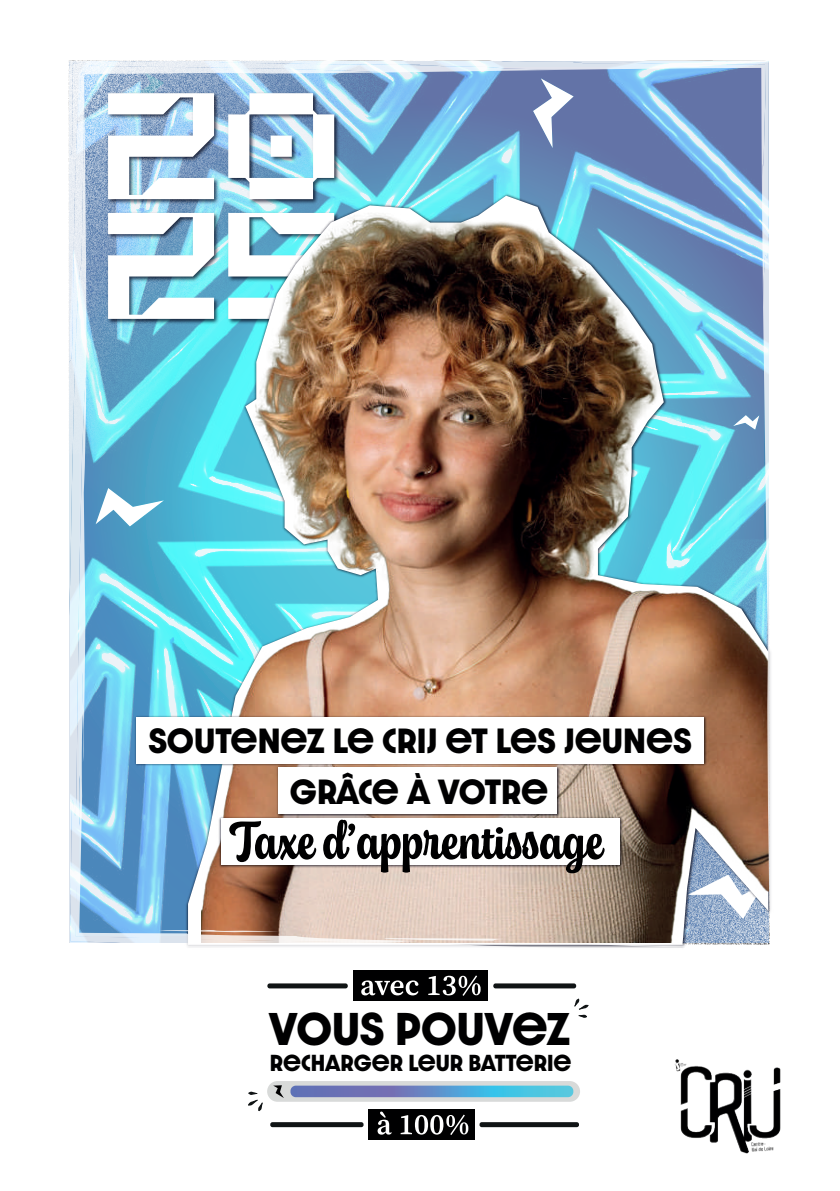
<style>
.page{position:relative;width:840px;height:1191px;background:#fff}
.page>*{position:absolute;margin:0;border:0;box-sizing:border-box;transform-origin:0 0}
.t1{font:176.6px "KUBO";color:#fff}
.t2{font:700 39px "Dazzle Unicase";color:#000001}
.t3{font:700 29.6px "Dazzle Unicase";color:#000001}
.t4{font:700 29.6px "Dazzle Unicase";letter-spacing:-.025em;color:#000001}
.t5{font:700 19.6px "Dazzle Unicase";color:#000001}
</style>
<div class="page">
<img style="left:674px;top:1059px;width:107px;height:95px">
<svg style="left:267px;top:1081px;width:312px;height:20px;background:#d5d8d8"></svg>
<svg style="left:290px;top:1085px;width:283px;height:12px;background:#629acc"></svg>
<svg style="left:273px;top:1085px;width:11px;height:13px"></svg>
<div style="left:368px;top:1109px;width:107px;height:31px;background:#000001"></div>
<svg style="left:377px;top:1111px;width:14px;height:23px"></svg>
<svg style="left:400px;top:1114px;width:68px;height:21px"></svg>
<svg style="left:267px;top:983px;width:25px;height:5px"></svg>
<svg style="left:270px;top:1122px;width:94px;height:5px"></svg>
<svg style="left:479px;top:1122px;width:100px;height:5px"></svg>
<svg style="left:579px;top:1016px;width:8px;height:2px"></svg>
<svg style="left:248px;top:1091px;width:14px;height:20px"></svg>
<img style="left:292px;top:970px;width:297px;height:46px">
<img style="left:592px;top:327px;width:179px;height:621px">
<svg style="left:610px;top:60px;width:159px;height:267px;background:#7da2c8"></svg>
<svg style="left:69px;top:60px;width:541px;height:361px;background:#8999b1"></svg>
<svg style="left:68px;top:64px;width:324px;height:28px;background:#afc8e0"></svg>
<img style="left:68px;top:92px;width:524px;height:856px">
<img style="left:70px;top:374px;width:504px;height:574px">
<svg style="left:229px;top:821px;width:87px;height:41px"></svg>
<svg style="left:323px;top:819px;width:281px;height:54px"></svg>
<h1 class="t1" style="left:101px;top:72px;width:242px">20</h1>
<h1 class="t1" style="left:101px;top:192px;width:242px">25</h1>
<p class="t3" style="left:148px;top:717px;width:544px">SOUTENEZ LE CRIJ ET LES JEUNES</p>
<p class="t4" style="left:290px;top:769px;width:260px">GRÂCE À VOTRE</p>
<h2 class="t2" style="left:269px;top:998px;width:302px">VOUS POUVEZ</h2>
<p class="t5" style="left:269px;top:1047px;width:303px">RECHARGER LEUR BATTERIE</p>
</div>
